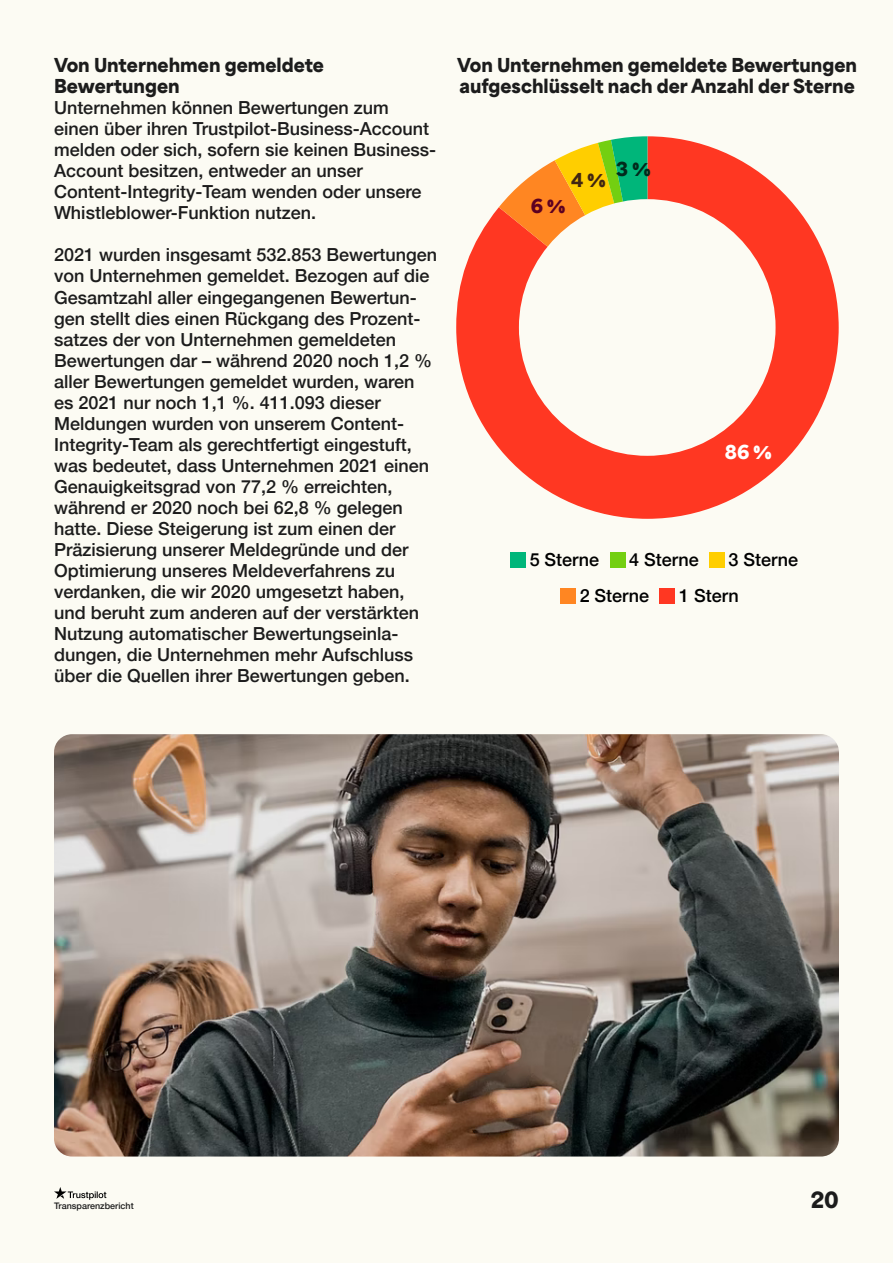
<style>
.page{position:relative;width:893px;height:1263px;background:#fcfbf3}
.page>*{position:absolute;margin:0;border:0;box-sizing:border-box;transform-origin:0 0}
.t1{font:900 21px "Trustpilot Display";color:#1c1c1c}
.t2{font:500 18px/21px "Helvetica Neue";color:#1c1c1c}
.t3{font:900 18px/21px "Trustpilot Display";color:#1c1c1c}
.t4{font:500 18px "Helvetica Neue";color:#000}
.t5{font:900 18px "Trustpilot Display";color:#fff}
.t6{font:900 18px "Trustpilot Display";color:#5c0021}
.t7{font:900 18px "Trustpilot Display";color:#412612}
.t8{font:900 18px "Trustpilot Display";color:#022a1c}
.t9{font:500 9px "Helvetica Neue";color:#1c1c1c}
</style>
<div class="page">
<div style="left:510px;top:552px;width:16px;height:16px;background:#00b67a"></div>
<div style="left:610px;top:552px;width:15px;height:16px;background:#73cf11"></div>
<div style="left:709px;top:552px;width:16px;height:16px;background:#ffce00"></div>
<div style="left:560px;top:588px;width:16px;height:16px;background:#ff8622"></div>
<div style="left:659px;top:588px;width:16px;height:16px;background:#ff3722"></div>
<svg style="left:456px;top:136px;width:383px;height:383px"></svg>
<svg style="left:499px;top:136px;width:148px;height:192px"></svg>
<img style="left:54px;top:734px;width:785px;height:422px">
<svg style="left:54px;top:1187px;width:52px;height:13px"></svg>
<p class="t3" style="left:54px;top:55px;width:272px">Von Unternehmen gemeldete<br>Bewertungen</p>
<p class="t2" style="left:54px;top:96px;width:384px">Unternehmen können Bewertungen zum einen über ihren Trustpilot-Business-Account melden oder sich, sofern sie keinen Business-Account besitzen, entweder an unser Content-Integrity-Team wenden oder unsere Whistleblower-Funktion nutzen.</p>
<p class="t2" style="left:54px;top:243px;width:385px">2021 wurden insgesamt 532.853 Bewertungen von Unternehmen gemeldet. Bezogen auf die Gesamtzahl aller eingegangenen Bewertun&shy;gen stellt dies einen Rückgang des Prozent&shy;satzes der von Unternehmen gemeldeten Bewertungen dar – während 2020 noch 1,2 % aller Bewertungen gemeldet wurden, waren es 2021 nur noch 1,1 %. 411.093 dieser Meldungen wurden von unserem Content-Integrity-Team als gerechtfertigt eingestuft, was bedeutet, dass Unternehmen 2021 einen Genauigkeitsgrad von 77,2 % erreichten, während er 2020 noch bei 62,8 % gelegen hatte. Diese Steigerung ist zum einen der Präzisierung unserer Meldegründe und der Optimierung unseres Meldeverfahrens zu verdanken, die wir 2020 umgesetzt haben, und beruht zum anderen auf der verstärkten Nutzung automatischer Bewertungseinla&shy;dungen, die Unternehmen mehr Aufschluss über die Quellen ihrer Bewertungen geben.</p>
<p class="t3" style="left:457px;top:55px;width:401px">Von Unternehmen gemeldete Bewertungen aufgeschlüsselt nach der Anzahl der Sterne</p>
<p class="t7" style="left:571px;top:167px;width:36px">4 %</p>
<p class="t6" style="left:531px;top:193px;width:36px">6 %</p>
<p class="t8" style="left:616px;top:156px;width:36px">3 %</p>
<p class="t5" style="left:725px;top:439px;width:48px">86 %</p>
<p class="t4" style="left:530px;top:545px;width:71px">5 Sterne</p>
<p class="t4" style="left:629px;top:545px;width:71px">4 Sterne</p>
<p class="t4" style="left:729px;top:545px;width:71px">3 Sterne</p>
<p class="t4" style="left:580px;top:581px;width:71px">2 Sterne</p>
<p class="t4" style="left:679px;top:581px;width:61px">1 Stern</p>
<p class="t9" style="left:54px;top:1199px;width:81px">Transparenzbericht</p>
<p class="t1" style="left:811px;top:1185px;width:30px">20</p>
</div>
